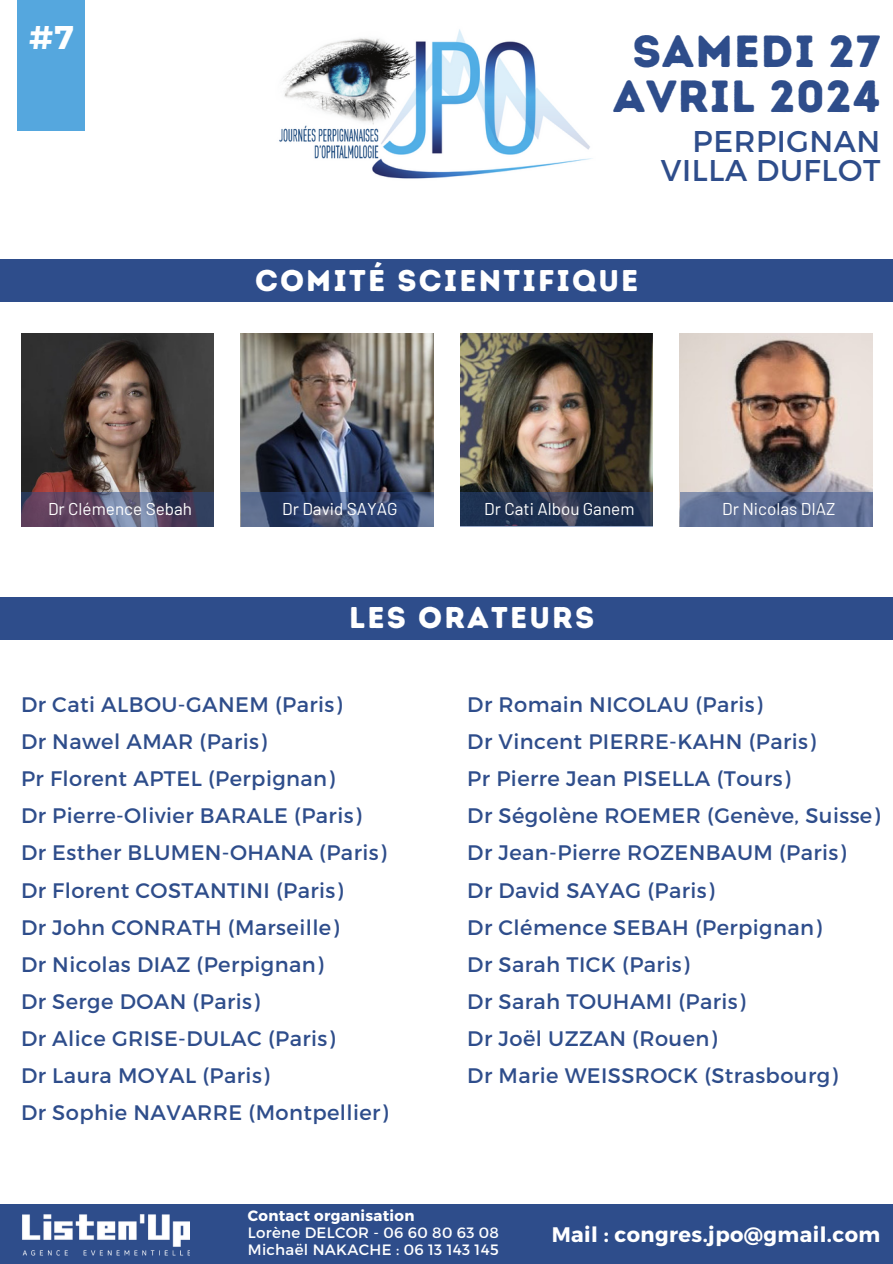
<style>
.page{position:relative;width:893px;height:1264px;background:#fff}
.page>*{position:absolute;margin:0;border:0;box-sizing:border-box;transform-origin:0 0}
.t1{font:45px/45px "Intro Rust Base";letter-spacing:.02em;color:#2e4d8b;text-align:center}
.t2{font:700 32.85px "Montserrat";color:#fff}
.t3{font:30px "Intro Rust Base";letter-spacing:.07em;color:#fff}
.t4{font:30px/29.2px "Montserrat";letter-spacing:.02em;color:#2e4d8b;text-align:right}
.t5{font:21px/37.2px "Montserrat";letter-spacing:.02em;color:#2e4d8b}
.t6{font:700 21px "Montserrat";letter-spacing:.02em;color:#fff}
.t7{font:17.1px "Barlow";color:#fff}
.t8{font:15px "Montserrat";letter-spacing:.02em;color:#fff}
.t9{font:700 15px "Montserrat";letter-spacing:.02em;color:#fff}
</style>
<div class="page">
<div style="left:0;top:260px;width:892px;height:42px;background:#2e4d8b"></div>
<img style="left:279px;top:29px;width:314px;height:150px">
<div style="left:18px;top:0;width:67px;height:131px;background:#55a7de"></div>
<div style="left:0;top:1203px;width:892px;height:60px;background:#2e4d8b"></div>
<img style="left:22px;top:1214px;width:167px;height:41px">
<img style="left:21px;top:334px;width:192px;height:158px">
<svg style="left:21px;top:492px;width:192px;height:34px;background:#5a506d"></svg>
<img style="left:241px;top:334px;width:192px;height:158px">
<svg style="left:241px;top:492px;width:192px;height:34px;background:#3a4c74"></svg>
<img style="left:460px;top:334px;width:192px;height:158px">
<svg style="left:460px;top:492px;width:192px;height:34px;background:#243452"></svg>
<img style="left:679px;top:334px;width:193px;height:158px">
<svg style="left:679px;top:492px;width:193px;height:34px;background:#607095"></svg>
<div style="left:0;top:596px;width:892px;height:43px;background:#2e4d8b"></div>
<h2 class="t2" style="left:29px;top:16px;width:46px">#7</h2>
<h1 class="t1" style="left:612px;top:28px;width:269px">SAMEDI 27<br>AVRIL 2024</h1>
<h2 class="t4" style="left:661px;top:125px;width:221px">PERPIGNAN<br>VILLA DUFLOT</h2>
<h3 class="t3" style="left:255px;top:262px;width:385px">COMITÉ SCIENTIFIQUE</h3>
<p class="t7" style="left:48px;top:498px;width:145px">Dr Clémence Sebah</p>
<h2 class="t7" style="left:282px;top:498px;width:117px">Dr David SAYAG</h2>
<h5 class="t7" style="left:484px;top:498px;width:152px">Dr Cati Albou Ganem</h5>
<p class="t7" style="left:722px;top:498px;width:115px">Dr Nicolas DIAZ</p>
<p class="t3" style="left:349px;top:599px;width:246px">LES ORATEURS</p>
<p class="t5" style="left:21px;top:684px;width:368px">Dr Cati ALBOU-GANEM (Paris)<br>Dr Nawel AMAR (Paris)<br>Pr Florent APTEL (Perpignan)<br>Dr Pierre-Olivier BARALE (Paris)<br>Dr Esther BLUMEN-OHANA (Paris)<br>Dr Florent COSTANTINI (Paris)<br>Dr John CONRATH (Marseille)<br>Dr Nicolas DIAZ (Perpignan)<br>Dr Serge DOAN (Paris)<br>Dr Alice GRISE-DULAC (Paris)<br>Dr Laura MOYAL (Paris)<br>Dr Sophie NAVARRE (Montpellier)</p>
<h4 class="t5" style="left:467px;top:684px;width:414px">Dr Romain NICOLAU (Paris)<br>Dr Vincent PIERRE-KAHN (Paris)<br>Pr Pierre Jean PISELLA (Tours)<br>Dr Ségolène ROEMER (Genève, Suisse)<br>Dr Jean-Pierre ROZENBAUM (Paris)<br>Dr David SAYAG (Paris)<br>Dr Clémence SEBAH (Perpignan)<br>Dr Sarah TICK (Paris)<br>Dr Sarah TOUHAMI (Paris)<br>Dr Joël UZZAN (Rouen)<br>Dr Marie WEISSROCK (Strasbourg)</h4>
<h6 class="t9" style="left:248px;top:1206px;width:168px">Contact organisation</h6>
<p class="t8" style="left:248px;top:1223px;width:253px">Lorène DELCOR - 06 60 80 63 08</p>
<h6 class="t8" style="left:248px;top:1240px;width:252px">Michaël NAKACHE : 06 13 143 145</h6>
<p class="t6" style="left:551px;top:1220px;width:330px">Mail : congres.jpo@gmail.com</p>
</div>
